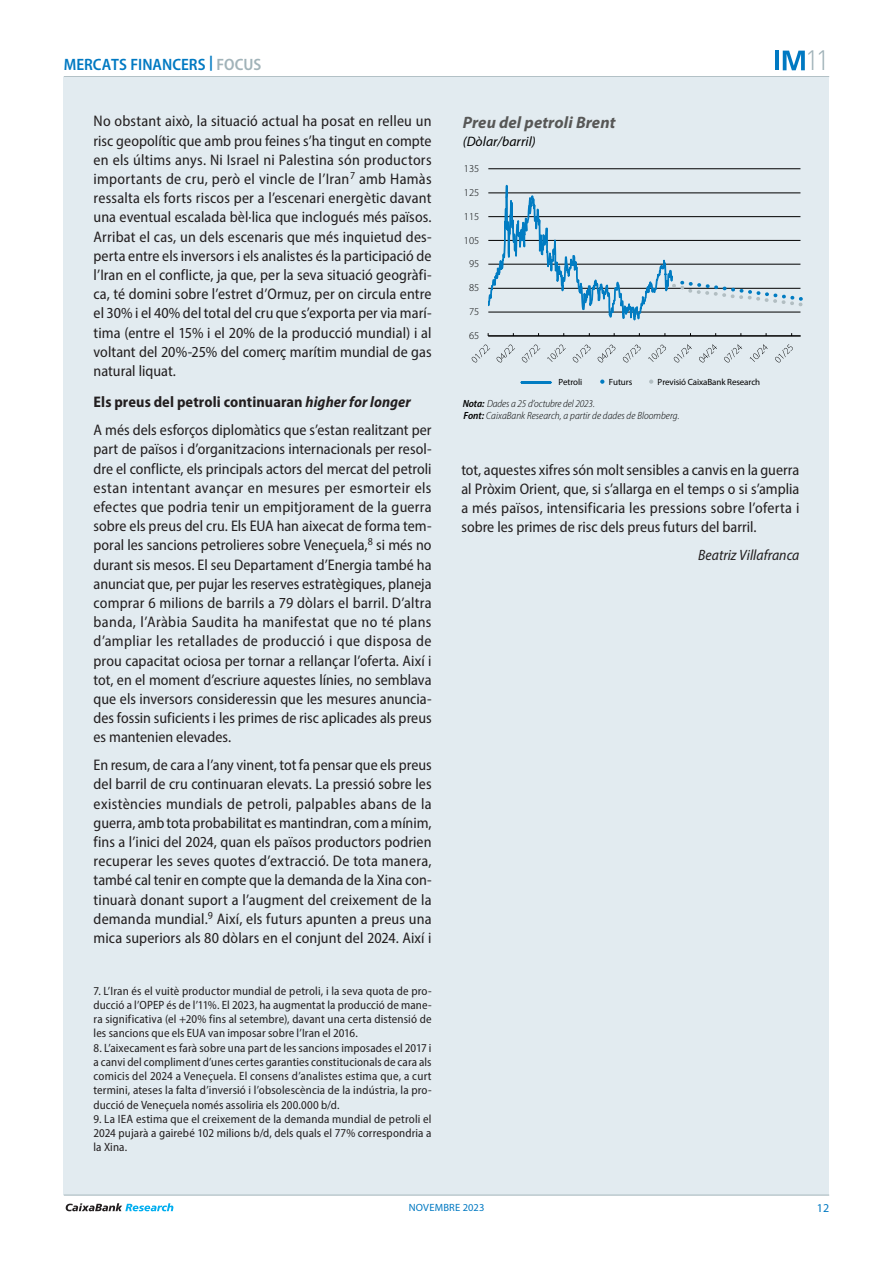
<style>
.page{position:relative;width:893px;height:1263px;background:#fff}
.page>*{position:absolute;margin:0;border:0;box-sizing:border-box;transform-origin:0 0}
.t1{font:300 27.6px "DIN Pro";color:#a1b3b9}
.t2{font:600 semi-condensed 16.5px "Myriad Pro";color:#0079c2}
.t3{font:italic 700 16.5px "Myriad Pro";letter-spacing:.005em;color:#575756}
.Texto_Focus{font:semi-condensed 15.3px/19.2px "Myriad Pro";color:#231f20;text-align:justify}
.Subtitulo_Focus{font:700 semi-condensed 15.3px "Myriad Pro";letter-spacing:.005em;color:#231f20}
.Firma_Focus{font:italic semi-condensed 15px "Myriad Pro";color:#231f20}
.t4{font:italic 13.65px "Myriad Pro";letter-spacing:.005em;color:#000}
.Notas_Focus{font:semi-condensed 12px/14.2px "Myriad Pro";letter-spacing:.01em;color:#231f20;text-align:justify}
.t5{font:12px "Myriad Pro";color:#0079c2}
.t6{font:italic 300 semi-condensed 10.5px/11.6px "Myriad Pro";letter-spacing:.005em;color:#000}
.t7{font:300 10.5px "Myriad Pro";letter-spacing:-.005em;color:#000}
.t8{font:10.5px "Myriad Pro";letter-spacing:.02em;color:#0079c2}
.t9{font:9px "Myriad Pro";letter-spacing:-.01em;color:#000}
.s1{color:#a1b3b9}
.s2{font-style:italic}
.s3{font-weight:600}
</style>
<div class="page">
<hr style="left:64px;top:76px;width:765px;height:1px;background:#a1b3b9">
<div style="left:64px;top:77px;width:765px;height:1118px;background:#e2ebf0"></div>
<hr style="left:64px;top:1195px;width:765px;height:1px;background:#a1b3b9">
<svg style="left:66px;top:1203px;width:107px;height:8px"></svg>
<svg style="left:472px;top:51px;width:337px;height:333px"></svg>
<p class="t2" style="left:64px;top:54px;width:199px">MERCATS FINANCERS <sup>|</sup> <span class="s1">FOCUS</span></p>
<p class="Texto_Focus" style="left:94px;top:111px;width:340px">No obstant això, la situació actual ha posat en relleu un risc geopolític que amb prou feines s’ha tingut en compte en els últims anys. Ni Israel ni Palestina són productors importants de cru, però el vincle de l’Iran<sup>7</sup> amb Hamàs ressalta els forts riscos per a l’escenari energètic davant una eventual escalada bèl·lica que inclogués més països.<br>Arribat el cas, un dels escenaris que més inquietud des&shy;perta entre els inversors i els analistes és la participació de l’Iran en el conflicte, ja que, per la seva situació geogràfi&shy;ca, té domini sobre l’estret d’Ormuz, per on circula entre el 30% i el 40% del total del cru que s’exporta per via marí&shy;tima (entre el 15% i el 20% de la producció mundial) i al voltant del 20%-25% del comerç marítim mundial de gas natural liquat.</p>
<p class="Subtitulo_Focus" style="left:94px;top:394px;width:319px">Els preus del petroli continuaran <span class="s2">higher for longer</span></p>
<p class="Texto_Focus" style="left:94px;top:420px;width:340px">A més dels esforços diplomàtics que s’estan realitzant per part de països i d’organitzacions internacionals per resol&shy;dre el conflicte, els principals actors del mercat del petroli estan intentant avançar en mesures per esmorteir els efectes que podria tenir un empitjorament de la guerra sobre els preus del cru. Els EUA han aixecat de forma tem&shy;poral les sancions petrolieres sobre Veneçuela,<sup>8</sup> si més no durant sis mesos. El seu Departament d’Energia també ha anunciat que, per pujar les reserves estratègiques, planeja comprar 6 milions de barrils a 79 dòlars el barril. D’altra banda, l’Aràbia Saudita ha manifestat que no té plans d’ampliar les retallades de producció i que disposa de prou capacitat ociosa per tornar a rellançar l’oferta. Així i tot, en el moment d’escriure aquestes línies, no semblava que els inversors consideressin que les mesures anuncia&shy;des fossin suficients i les primes de risc aplicades als preus es mantenien elevades.</p>
<p class="Texto_Focus" style="left:94px;top:755px;width:340px">En resum, de cara a l’any vinent, tot fa pensar que els preus del barril de cru continuaran elevats. La pressió sobre les existències mundials de petroli, palpables abans de la guerra, amb tota probabilitat es mantindran, com a mínim, fins a l’inici del 2024, quan els països productors podrien recuperar les seves quotes d’extracció. De tota manera, també cal tenir en compte que la demanda de la Xina con&shy;tinuarà donant suport a l’augment del creixement de la demanda mundial.<sup>9</sup> Així, els futurs apunten a preus una mica superiors als 80 dòlars en el conjunt del 2024. Així i</p>
<p class="Notas_Focus" style="left:94px;top:983px;width:340px">7. L’Iran és el vuitè productor mundial de petroli, i la seva quota de pro&shy;ducció a l’OPEP és de l’11%. El 2023, ha augmentat la producció de mane&shy;ra significativa (el +20% fins al setembre), davant una certa distensió de les sancions que els EUA van imposar sobre l’Iran el 2016.</p>
<p class="Notas_Focus" style="left:94px;top:1040px;width:340px">8. L’aixecament es farà sobre una part de les sancions imposades el 2017 i a canvi del compliment d’unes certes garanties constitucionals de cara als comicis del 2024 a Veneçuela. El consens d’analistes estima que, a curt termini, ateses la falta d’inversió i l’obsolescència de la indústria, la pro&shy;ducció de Veneçuela només assoliria els 200.000 b/d.</p>
<p class="Notas_Focus" style="left:94px;top:1112px;width:340px">9. La IEA estima que el creixement de la demanda mundial de petroli el 2024 pujarà a gairebé 102 milions b/d, dels quals el 77% correspondria a la Xina.</p>
<h1 class="t1" style="left:805px;top:39px;width:26px">11</h1>
<p class="t3" style="left:463px;top:112px;width:154px">Preu del petroli Brent</p>
<p class="t4" style="left:463px;top:133px;width:75px">(Dòlar/barril)</p>
<p class="t7" style="left:464px;top:162px;width:17px">135</p>
<p class="t7" style="left:464px;top:186px;width:17px">125</p>
<p class="t7" style="left:464px;top:210px;width:17px">115</p>
<p class="t7" style="left:464px;top:234px;width:17px">105</p>
<p class="t7" style="left:469px;top:258px;width:12px">95</p>
<p class="t7" style="left:469px;top:281px;width:12px">85</p>
<p class="t7" style="left:469px;top:305px;width:12px">75</p>
<p class="t7" style="left:469px;top:329px;width:12px">65</p>
<p class="t9" style="left:558px;top:376px;width:25px">Petroli</p>
<p class="t9" style="left:609px;top:376px;width:25px">Futurs</p>
<p class="t9" style="left:658px;top:376px;width:104px">Previsió CaixaBank Research</p>
<p class="t6" style="left:463px;top:398px;width:218px"><span class="s3">Nota:</span> Dades a 25 d’octubre del 2023.<br><span class="s3">Font:</span> CaixaBank Research, a partir de dades de Bloomberg.</p>
<p class="Texto_Focus" style="left:461px;top:460px;width:340px">tot, aquestes xifres són molt sensibles a canvis en la guerra al Pròxim Orient, que, si s’allarga en el temps o si s’amplia a més països, intensificaria les pressions sobre l’oferta i sobre les primes de risc dels preus futurs del barril.</p>
<p class="Firma_Focus" style="left:698px;top:546px;width:103px">Beatriz Villafranca</p>
<p class="t8" style="left:409px;top:1201px;width:77px">NOVEMBRE 2023</p>
<p class="t5" style="left:817px;top:1201px;width:14px">12</p>
</div>
